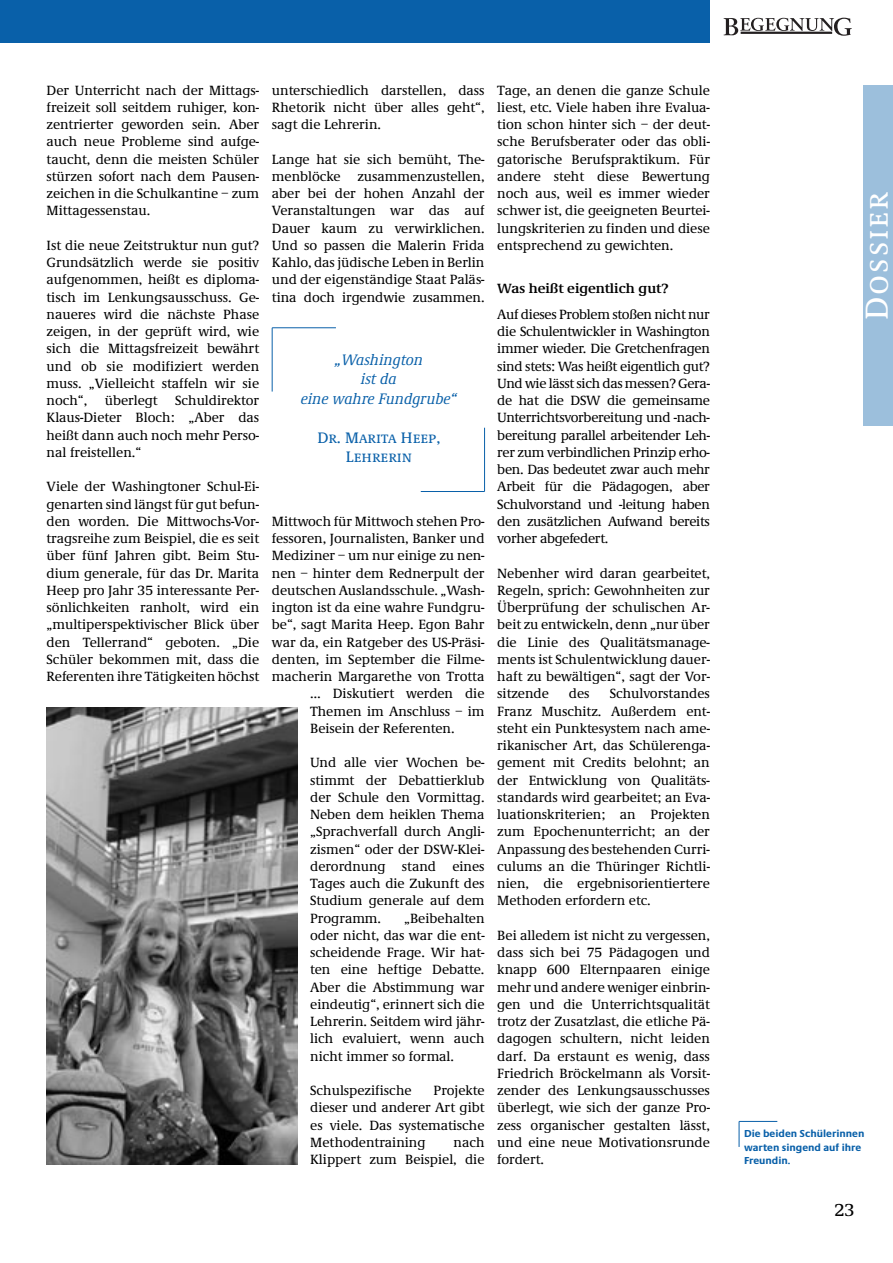
<style>
.page{position:relative;width:893px;height:1263px;background:#fff}
.page>*{position:absolute;margin:0;border:0;box-sizing:border-box;transform-origin:0 0}
.t1{font:33px "Demos EF Medium SC";letter-spacing:.055em;color:#fff}
.t2{font:500 18px "Demos EF";color:#000}
.t3{font:italic 500 15.75px/19.5px "Demos EF";color:#0960a9;text-align:center}
.t4{font:15.75px/19.5px "Demos EF Medium SC";color:#0960a9;text-align:center}
.t5{font:500 13.8px/17.2px "Demos EF";letter-spacing:-.005em;color:#000;text-align:justify}
.t6{font:600 13.8px "Demos EF";letter-spacing:-.005em;color:#000}
.t7{font:700 10.5px/13.5px "Praxis EF";color:#0960a9}
</style>
<div class="page">
<div style="left:0;top:1px;width:710px;height:42px;background:#0960a9"></div>
<svg style="left:724px;top:18px;width:128px;height:18px"></svg>
<hr style="left:741px;top:32px;width:91px;height:2px;background:#231f20">
<div style="left:863px;top:86px;width:30px;height:340px;background:#9cbfdc"></div>
<img style="left:47px;top:707px;width:250px;height:457px">
<hr style="left:272px;top:328px;width:1px;height:64px;background:#0960a9">
<hr style="left:272px;top:327px;width:64px;height:1px;background:#0960a9">
<hr style="left:484px;top:428px;width:1px;height:63px;background:#0960a9">
<hr style="left:421px;top:491px;width:64px;height:1px;background:#0960a9">
<hr style="left:739px;top:1121px;width:38px;height:1px;background:#0960a9">
<svg style="left:739px;top:1121px;width:1px;height:26px"></svg>
<p class="t5" style="left:47px;top:82px;width:214px">Der Unterricht nach der Mittags&shy;freizeit soll seitdem ruhiger, kon&shy;zentrierter geworden sein. Aber auch neue Probleme sind aufge&shy;taucht, denn die meisten Schüler stürzen sofort nach dem Pausen&shy;zeichen in die Schulkantine – zum Mittagessenstau.</p>
<p class="t5" style="left:47px;top:237px;width:214px">Ist die neue Zeitstruktur nun gut?<br>Grundsätzlich werde sie positiv aufgenommen, heißt es diploma&shy;tisch im Lenkungsausschuss. Ge&shy;naueres wird die nächste Phase zeigen, in der geprüft wird, wie sich die Mittagsfreizeit bewährt und ob sie modifiziert werden muss. „Vielleicht staffeln wir sie noch“,</p>
<p class="t5" style="left:47px;top:392px;width:214px;text-indent:129px">Schuldirektor Klaus-Dieter Bloch: „Aber das heißt dann auch noch mehr Perso&shy;nal freistellen.“</p>
<p class="t5" style="left:47px;top:479px;width:214px">Viele der Washingtoner Schul-Ei&shy;genarten sind längst für gut befun&shy;den worden. Die Mittwochs-Vor&shy;tragsreihe zum Beispiel, die es seit über fünf Jahren gibt. Beim Stu&shy;dium generale, für das Dr. Marita Heep pro Jahr 35 interessante Per&shy;sönlichkeiten ranholt, wird ein „multiperspektivischer Blick über den Tellerrand“ geboten. „Die Schüler bekommen mit, dass die Referenten ihre Tätigkeiten höchst</p>
<p class="t5" style="left:105px;top:392px;width:54px">überlegt</p>
<p class="t5" style="left:272px;top:82px;width:214px">unterschiedlich darstellen, dass Rhetorik nicht über alles geht“, sagt die Lehrerin.</p>
<p class="t5" style="left:272px;top:151px;width:214px">Lange hat sie sich bemüht, The&shy;menblöcke zusammenzustellen, aber bei der hohen Anzahl der Veranstaltungen war das auf Dauer kaum zu verwirklichen.<br>Und so passen die Malerin Frida Kahlo, das jüdische Leben in Berlin und der eigenständige Staat Paläs&shy;tina doch irgendwie zusammen.</p>
<p class="t3" style="left:301px;top:350px;width:158px">„Washington<br>ist da<br>eine wahre Fundgrube“</p>
<p class="t4" style="left:317px;top:428px;width:125px">Dr. Marita Heep,<br>Lehrerin</p>
<p class="t5" style="left:272px;top:513px;width:214px">Mittwoch für Mittwoch stehen Pro-</p>
<p class="t5" style="left:272px;top:530px;width:214px">fessoren, Journalisten, Banker und</p>
<p class="t5" style="left:272px;top:548px;width:214px">Mediziner – um nur einige zu nen-</p>
<p class="t5" style="left:272px;top:565px;width:214px">nen – hinter dem Rednerpult der</p>
<p class="t5" style="left:272px;top:582px;width:214px">deutschen Auslandsschule. „Wash-</p>
<p class="t5" style="left:272px;top:599px;width:214px">ington ist da eine wahre Fundgru-</p>
<p class="t5" style="left:272px;top:617px;width:214px">be“, sagt Marita Heep. Egon Bahr</p>
<p class="t5" style="left:272px;top:634px;width:214px">war da, ein Ratgeber des US-Präsi-</p>
<p class="t5" style="left:272px;top:651px;width:214px">denten, im September die Filme-</p>
<p class="t5" style="left:272px;top:668px;width:214px">macherin Margarethe von Trotta</p>
<p class="t5" style="left:310px;top:686px;width:176px">… Diskutiert werden die</p>
<p class="t5" style="left:310px;top:703px;width:176px">Themen im Anschluss – im</p>
<p class="t5" style="left:310px;top:720px;width:146px">Beisein der Referenten.</p>
<p class="t5" style="left:310px;top:755px;width:176px">Und alle vier Wochen be&shy;stimmt der Debattierklub der Schule den Vormittag.<br>Neben dem heiklen Thema „Sprachverfall durch Angli&shy;zismen“ oder der DSW-Klei&shy;derordnung stand eines Tages auch die Zukunft des Studium generale auf dem Programm.</p>
<p class="t5" style="left:310px;top:910px;width:176px;text-indent:94px">„Beibehalten oder nicht, das war die ent&shy;scheidende Frage. Wir hat&shy;ten eine heftige Debatte.<br>Aber die Abstimmung war eindeutig“, erinnert sich die Lehrerin. Seitdem wird jähr&shy;lich evaluiert, wenn auch nicht immer so formal.</p>
<p class="t5" style="left:310px;top:1082px;width:103px">Schulspezifische</p>
<p class="t5" style="left:310px;top:1082px;width:176px;text-indent:123px">Projekte dieser und anderer Art gibt es viele. Das systematische Methodentraining</p>
<p class="t5" style="left:310px;top:1134px;width:176px;text-align:right">nach<br>Klippert zum Beispiel, die</p>
<p class="t5" style="left:497px;top:82px;width:214px">Tage, an denen die ganze Schule liest, etc. Viele haben ihre Evalua&shy;tion schon hinter sich – der deut&shy;sche Berufsberater oder das obli&shy;gatorische Berufspraktikum. Für andere steht diese Bewertung noch aus, weil es immer wieder schwer ist, die geeigneten Beurtei&shy;lungskriterien zu finden und diese entsprechend zu gewichten.</p>
<p class="t6" style="left:497px;top:281px;width:173px">Was heißt eigentlich gut?</p>
<p class="t5" style="left:497px;top:306px;width:214px">Auf dieses Problem stoßen nicht nur die Schulentwickler in Washington immer wieder. Die Gretchenfragen sind stets: Was heißt eigentlich gut?<br>Und wie lässt sich das messen? Gera&shy;de hat die DSW die gemeinsame Unterrichtsvorbereitung und -nach&shy;bereitung parallel arbeitender Leh&shy;rer zum verbindlichen Prinzip erho&shy;ben. Das bedeutet zwar auch mehr Arbeit für die Pädagogen, aber Schulvorstand und -leitung haben den zusätzlichen Aufwand bereits vorher abgefedert.</p>
<p class="t5" style="left:497px;top:565px;width:214px">Nebenher wird daran gearbeitet, Regeln, sprich: Gewohnheiten zur Überprüfung der schulischen Ar&shy;beit zu entwickeln, denn „nur über die Linie des Qualitätsmanage&shy;ments ist Schulentwicklung dauer&shy;haft zu bewältigen“, sagt der Vor&shy;sitzende</p>
<p class="t5" style="left:497px;top:686px;width:214px;text-indent:112px">Schulvorstandes Franz Muschitz. Außerdem ent&shy;steht ein Punktesystem nach ame&shy;rikanischer Art, das Schülerenga&shy;gement mit Credits belohnt; an der Entwicklung von Qualitäts&shy;standards wird gearbeitet; an Eva&shy;luationskriterien; an Projekten zum Epochenunterricht; an der Anpassung des bestehenden Curri&shy;culums an die Thüringer Richtli&shy;nien, die ergebnisorientiertere Methoden erfordern etc.</p>
<p class="t5" style="left:497px;top:927px;width:214px">Bei alledem ist nicht zu vergessen, dass sich bei 75 Pädagogen und knapp 600 Elternpaaren einige mehr und andere weniger einbrin&shy;gen und die Unterrichtsqualität trotz der Zusatzlast, die etliche Pä&shy;dagogen schultern, nicht leiden darf. Da erstaunt es wenig, dass Friedrich Bröckelmann als Vorsit&shy;zender des Lenkungsausschusses überlegt, wie sich der ganze Pro&shy;zess organischer gestalten lässt, und eine neue Motivationsrunde fordert.</p>
<p class="t5" style="left:569px;top:686px;width:22px">des</p>
<h1 class="t1" style="left:859px;top:320px;width:129px;rotate:-90deg">Dossier</h1>
<p class="t7" style="left:744px;top:1127px;width:122px">Die beiden Schülerinnen warten singend auf ihre<br>Freundin.</p>
<h2 class="t2" style="left:834px;top:1200px;width:22px">23</h2>
</div>
